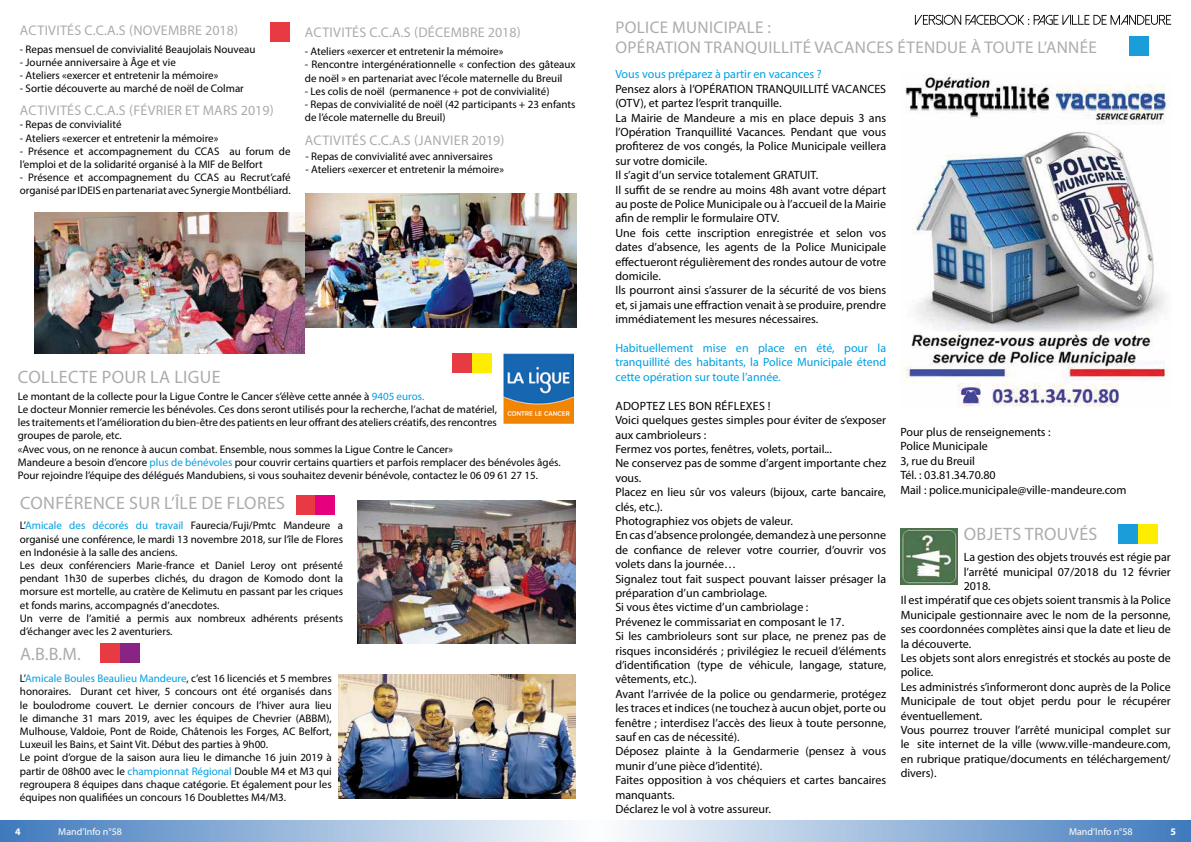
<style>
.page{position:relative;width:1191px;height:842px;background:#fff}
.page>*{position:absolute;margin:0;border:0;box-sizing:border-box;transform-origin:0 0}
.t1{font:18px "Myriad Pro";letter-spacing:.02em;color:#adacac}
.t2{font:17px/20.4px "Myriad Pro";letter-spacing:.02em;color:#adacac}
.t3{font:14px "Myriad Pro";letter-spacing:.02em;color:#adacac}
.t4{font:12px/14.4px "Myriad Pro";color:#000}
.t5{font:12px/14.4px "Myriad Pro";color:#009fe3;text-align:justify}
.t6{font:11px/13.2px "Myriad Pro";color:#000}
.t7{font:10px "Myriad Pro";color:#fff}
.t8{font:700 10px "Myriad Pro";color:#fff}
.s1{color:#009fe3}
</style>
<div class="page">
<div style="left:595px;top:820px;width:596px;height:22px;background:linear-gradient(to right,#fdfefe,#3f7abd)"></div>
<div style="left:0;top:820px;width:595px;height:22px;background:linear-gradient(to right,#3f7abd,#fdfdfe)"></div>
<img style="left:900px;top:74px;width:269px;height:333px">
<img style="left:34px;top:212px;width:271px;height:141px">
<img style="left:305px;top:193px;width:271px;height:134px">
<img style="left:900px;top:529px;width:57px;height:55px">
<img style="left:503px;top:353px;width:70px;height:70px">
<img style="left:357px;top:500px;width:218px;height:143px">
<img style="left:339px;top:675px;width:237px;height:123px">
<div style="left:1128px;top:36px;width:20px;height:20px;background:#1b9dd9"></div>
<div style="left:1118px;top:524px;width:20px;height:20px;background:#1b9dd9"></div>
<div style="left:1138px;top:524px;width:19px;height:20px;background:#ffed00"></div>
<div style="left:471px;top:353px;width:20px;height:20px;background:#ffed00"></div>
<div style="left:270px;top:22px;width:20px;height:19px;background:#e83a43"></div>
<div style="left:452px;top:353px;width:19px;height:20px;background:#e83a43"></div>
<div style="left:296px;top:495px;width:19px;height:20px;background:#e83a43"></div>
<div style="left:100px;top:643px;width:20px;height:20px;background:#e83a43"></div>
<div style="left:120px;top:643px;width:20px;height:20px;background:#8a2484"></div>
<div style="left:315px;top:495px;width:20px;height:20px;background:#e6007d"></div>
<svg style="left:915px;top:15px;width:256px;height:10px"></svg>
<p class="t3" style="left:20px;top:21px;width:220px">ACTIVITÉS C.C.A.S (NOVEMBRE 2018)</p>
<p class="t6" style="left:20px;top:42px;width:237px">- Repas mensuel de convivialité Beaujolais Nouveau</p>
<p class="t6" style="left:20px;top:55px;width:157px">- Journée anniversaire à Âge et vie</p>
<p class="t6" style="left:20px;top:69px;width:200px">- Ateliers «exercer et entretenir la mémoire»</p>
<p class="t6" style="left:20px;top:82px;width:225px">- Sortie découverte au marché de noël de Colmar</p>
<p class="t3" style="left:20px;top:101px;width:255px">ACTIVITÉS C.C.A.S (FÉVRIER ET MARS 2019)</p>
<p class="t6" style="left:20px;top:118px;width:103px">- Repas de convivialité</p>
<p class="t6" style="left:20px;top:131px;width:200px">- Ateliers «exercer et entretenir la mémoire»</p>
<p class="t6" style="left:20px;top:144px;width:272px">- Présence et accompagnement du CCAS au forum de l’emploi et de la solidarité organisé à la MIF de Belfort</p>
<p class="t6" style="left:20px;top:171px;width:272px">- Présence et accompagnement du CCAS au Recrut’café organisé par IDEIS en partenariat avec Synergie Montbéliard.</p>
<p class="t3" style="left:305px;top:24px;width:217px">ACTIVITÉS C.C.A.S (DÉCEMBRE 2018)</p>
<p class="t6" style="left:305px;top:45px;width:200px">- Ateliers «exercer et entretenir la mémoire»</p>
<p class="t6" style="left:305px;top:58px;width:272px">- Rencontre intergénérationnelle « confection des gâteaux de noël » en partenariat avec l’école maternelle du Breuil</p>
<p class="t6" style="left:305px;top:84px;width:246px">- Les colis de noël (permanence + pot de convivialité)</p>
<p class="t6" style="left:305px;top:98px;width:272px">- Repas de convivialité de noël (42 participants + 23 enfants de l’école maternelle du Breuil)</p>
<p class="t3" style="left:305px;top:131px;width:201px">ACTIVITÉS C.C.A.S (JANVIER 2019)</p>
<p class="t6" style="left:305px;top:150px;width:189px">- Repas de convivialité avec anniversaires</p>
<p class="t6" style="left:305px;top:163px;width:200px">- Ateliers «exercer et entretenir la mémoire»</p>
<h1 class="t1" style="left:18px;top:366px;width:204px">COLLECTE POUR LA LIGUE</h1>
<p class="t6" style="left:18px;top:389px;width:544px">Le montant de la collecte pour la Ligue Contre le Cancer s’élève cette année à <span class="s1">9405 euros.<br></span>Le docteur Monnier remercie les bénévoles. Ces dons seront utilisés pour la recherche, l’achat de matériel,<br>les traitements et l’amélioration du bien-être des patients en leur offrant des ateliers créatifs, des rencontres<br>groupes de parole, etc.<br>«Avec vous, on ne renonce à aucun combat. Ensemble, nous sommes la Ligue Contre le Cancer»<br>Mandeure a besoin d’encore <span class="s1">plus de bénévoles</span> pour couvrir certains quartiers et parfois remplacer des bénévoles âgés.<br>Pour rejoindre l’équipe des délégués Mandubiens, si vous souhaitez devenir bénévole, contactez le 06 09 61 27 15.</p>
<h1 class="t1" style="left:20px;top:492px;width:266px">CONFÉRENCE SUR L’ÎLE DE FLORES</h1>
<p class="t6" style="left:20px;top:519px;width:325px">L’<span class="s1">Amicale des décorés du travail</span> Faurecia/Fuji/Pmtc Mandeure a organisé une conférence, le mardi 13 novembre 2018, sur l’île de Flores en Indonésie à la salle des anciens.<br>Les deux conférenciers Marie-france et Daniel Leroy ont présenté pendant 1h30 de superbes clichés, du dragon de Komodo dont la morsure est mortelle, au cratère de Kelimutu en passant par les criques et fonds marins, accompagnés d’anecdotes.<br>Un verre de l’amitié a permis aux nombreux adhérents présents d’échanger avec les 2 aventuriers.</p>
<h1 class="t1" style="left:20px;top:643px;width:62px">A.B.B.M.</h1>
<p class="t6" style="left:20px;top:672px;width:313px">L’<span class="s1">Amicale Boules Beaulieu Mandeure</span>, c’est 16 licenciés et 5 membres honoraires. Durant cet hiver, 5 concours ont été organisés dans le boulodrome couvert. Le dernier concours de l’hiver aura lieu le dimanche 31 mars 2019, avec les équipes de Chevrier (ABBM), Mulhouse, Valdoie, Pont de Roide, Châtenois les Forges, AC Belfort, Luxeuil les Bains, et Saint Vit. Début des parties à 9h00.<br>Le point d’orgue de la saison aura lieu le dimanche 16 juin 2019 à partir de 08h00 avec le <span class="s1">championnat Régional</span> Double M4 et M3 qui regroupera 8 équipes dans chaque catégorie. Et également pour les équipes non qualifiées un concours 16 Doublettes M4/M3.</p>
<h2 class="t2" style="left:615px;top:16px;width:483px">POLICE MUNICIPALE :<br>OPÉRATION TRANQUILLITÉ VACANCES ÉTENDUE À TOUTE L’ANNÉE</h2>
<p class="t5" style="left:615px;top:67px;width:208px">Vous vous préparez à partir en vacances ?</p>
<p class="t4" style="left:615px;top:81px;width:272px">Pensez alors à l’OPÉRATION TRANQUILLITÉ VACANCES (OTV), et partez l’esprit tranquille.<br>La Mairie de Mandeure a mis en place depuis 3 ans l’Opération Tranquillité Vacances. Pendant que vous profiterez de vos congés, la Police Municipale veillera sur votre domicile.<br>Il s’agit d’un service totalement GRATUIT.<br>Il suffit de se rendre au moins 48h avant votre départ au poste de Police Municipale ou à l’accueil de la Mairie afin de remplir le formulaire OTV.<br>Une fois cette inscription enregistrée et selon vos dates d’absence, les agents de la Police Municipale effectueront régulièrement des rondes autour de votre domicile.<br>Ils pourront ainsi s’assurer de la sécurité de vos biens et, si jamais une effraction venait à se produire, prendre immédiatement les mesures nécessaires.</p>
<p class="t5" style="left:615px;top:341px;width:272px">Habituellement mise en place en été, pour la tranquillité des habitants, la Police Municipale étend cette opération sur toute l’année.</p>
<p class="t4" style="left:615px;top:398px;width:272px">ADOPTEZ LES BON RÉFLEXES !<br>Voici quelques gestes simples pour éviter de s’exposer aux cambrioleurs :<br>Fermez vos portes, fenêtres, volets, portail...<br>Ne conservez pas de somme d’argent importante chez vous.<br>Placez en lieu sûr vos valeurs (bijoux, carte bancaire, clés, etc.).<br>Photographiez vos objets de valeur.<br>En cas d’absence prolongée, demandez à une personne de confiance de relever votre courrier, d’ouvrir vos volets dans la journée…<br>Signalez tout fait suspect pouvant laisser présager la préparation d’un cambriolage.<br>Si vous êtes victime d’un cambriolage :<br>Prévenez le commissariat en composant le 17.<br>Si les cambrioleurs sont sur place, ne prenez pas de risques inconsidérés ; privilégiez le recueil d’éléments d’identification (type de véhicule, langage, stature, vêtements, etc.).<br>Avant l’arrivée de la police ou gendarmerie, protégez les traces et indices (ne touchez à aucun objet, porte ou fenêtre ; interdisez l’accès des lieux à toute personne, sauf en cas de nécessité).<br>Déposez plainte à la Gendarmerie (pensez à vous munir d’une pièce d’identité).<br>Faites opposition à vos chéquiers et cartes bancaires manquants.<br>Déclarez le vol à votre assureur.</p>
<p class="t4" style="left:900px;top:424px;width:228px">Pour plus de renseignements :<br>Police Municipale<br>3, rue du Breuil<br>Tél. : 03.81.34.70.80<br>Mail : police.municipale@ville-mandeure.com</p>
<h1 class="t1" style="left:963px;top:523px;width:135px">OBJETS TROUVÉS</h1>
<p class="t4" style="left:963px;top:550px;width:209px">La gestion des objets trouvés est régie par</p>
<p class="t4" style="left:963px;top:564px;width:209px">l’arrêté municipal 07/2018 du 12 février</p>
<p class="t4" style="left:963px;top:579px;width:29px">2018.</p>
<p class="t4" style="left:900px;top:593px;width:271px">Il est impératif que ces objets soient transmis à la Police</p>
<p class="t4" style="left:900px;top:607px;width:271px">Municipale gestionnaire avec le nom de la personne,</p>
<p class="t4" style="left:900px;top:622px;width:271px">ses coordonnées complètes ainsi que la date et lieu de</p>
<p class="t4" style="left:900px;top:636px;width:72px">la découverte.</p>
<p class="t4" style="left:900px;top:651px;width:271px">Les objets sont alors enregistrés et stockés au poste de</p>
<p class="t4" style="left:900px;top:665px;width:34px">police.</p>
<p class="t4" style="left:900px;top:679px;width:271px">Les administrés s’informeront donc auprès de la Police</p>
<p class="t4" style="left:900px;top:694px;width:271px">Municipale de tout objet perdu pour le récupérer</p>
<p class="t4" style="left:900px;top:708px;width:83px">éventuellement.</p>
<p class="t4" style="left:900px;top:723px;width:271px">Vous pourrez trouver l’arrêté municipal complet sur</p>
<p class="t4" style="left:900px;top:737px;width:271px">le site internet de la ville (www.ville-mandeure.com,</p>
<p class="t4" style="left:900px;top:751px;width:271px">en rubrique pratique/documents en téléchargement/</p>
<p class="t4" style="left:900px;top:766px;width:37px">divers).</p>
<p class="t8" style="left:15px;top:825px;width:7px">4</p>
<p class="t7" style="left:58px;top:825px;width:65px">Mand’Info n°58</p>
<p class="t7" style="left:1069px;top:825px;width:65px">Mand’Info n°58</p>
<p class="t8" style="left:1170px;top:825px;width:7px">5</p>
</div>
